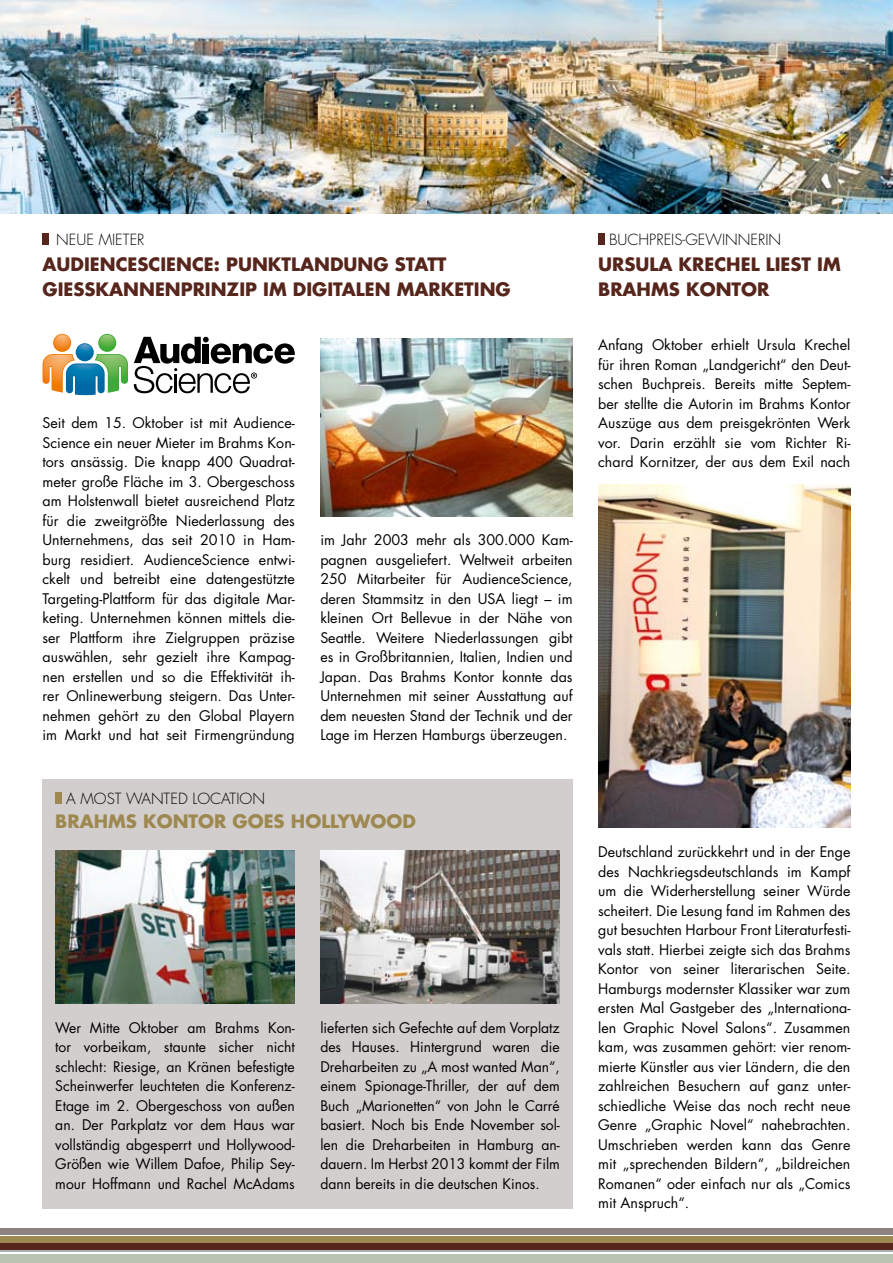
<style>
.page{position:relative;width:893px;height:1263px;background:#fff}
.page>*{position:absolute;margin:0;border:0;box-sizing:border-box;transform-origin:0 0}
.t1{font:700 18px/25.8px "Futura";color:#56251b}
.t2{font:700 18px "Futura";color:#9d8950}
.t3{font:300 15px "Futura";color:#000}
.t4{font:14.25px/19.5px "Futura";color:#000;text-align:justify}
</style>
<div class="page">
<img style="left:0;top:0;width:893px;height:214px">
<div style="left:43px;top:779px;width:530px;height:429px;background:#d3cece"></div>
<div style="left:43px;top:233px;width:6px;height:12px;background:#56251b"></div>
<div style="left:55px;top:792px;width:7px;height:12px;background:#9d8950"></div>
<img style="left:320px;top:338px;width:253px;height:178px">
<svg style="left:134px;top:337px;width:161px;height:56px"></svg>
<svg style="left:53px;top:334px;width:18px;height:18px"></svg>
<svg style="left:54px;top:335px;width:16px;height:16px"></svg>
<svg style="left:98px;top:334px;width:18px;height:18px"></svg>
<svg style="left:99px;top:335px;width:16px;height:16px"></svg>
<svg style="left:76px;top:343px;width:18px;height:18px"></svg>
<svg style="left:76px;top:344px;width:17px;height:16px"></svg>
<svg style="left:43px;top:354px;width:85px;height:41px"></svg>
<div style="left:598px;top:233px;width:6px;height:12px;background:#56251b"></div>
<img style="left:598px;top:484px;width:252px;height:343px">
<div style="left:0;top:1236px;width:893px;height:8px;background:#9d8950"></div>
<div style="left:0;top:1228px;width:893px;height:6px;background:#8c827f"></div>
<hr style="left:0;top:1249px;width:893px;height:2px;background:#abafb2">
<div style="left:0;top:1254px;width:893px;height:9px;background:#bac3b0"></div>
<div style="left:0;top:1243px;width:893px;height:7px;background:#56251b"></div>
<img style="left:55px;top:850px;width:240px;height:153px">
<img style="left:320px;top:850px;width:240px;height:153px">
<p class="t3" style="left:56px;top:230px;width:90px">NEUE MIETER</p>
<p class="t1" style="left:43px;top:250px;width:470px">AUDIENCESCIENCE: PUNKTLANDUNG STATT<br>GIESSKANNENPRINZIP IM DIGITALEN MARKETING</p>
<p class="t4" style="left:43px;top:413px;width:254px">Seit dem 15. Oktober ist mit Audience-Science ein neuer Mieter im Brahms Kon&shy;tors ansässig. Die knapp 400 Quadrat&shy;meter große Fläche im 3. Obergeschoss am Holstenwall bietet ausreichend Platz für die zweitgrößte Niederlassung des Unternehmens, das seit 2010 in Ham&shy;burg residiert. AudienceScience entwi&shy;ckelt und betreibt eine datengestützte Targeting-Plattform für das digitale Mar&shy;keting. Unternehmen können mittels die&shy;ser Plattform ihre Zielgruppen präzise auswählen, sehr gezielt ihre Kampag&shy;nen erstellen und so die Effektivität ih&shy;rer Onlinewerbung steigern. Das Unter&shy;nehmen gehört zu den Global Playern im Markt und hat seit Firmengründung</p>
<p class="t4" style="left:320px;top:530px;width:254px">im Jahr 2003 mehr als 300.000 Kam&shy;pagnen ausgeliefert. Weltweit arbeiten 250 Mitarbeiter für AudienceScience, deren Stammsitz in den USA liegt – im kleinen Ort Bellevue in der Nähe von Seattle. Weitere Niederlassungen gibt es in Großbritannien, Italien, Indien und Japan. Das Brahms Kontor konnte das Unternehmen mit seiner Ausstattung auf dem neuesten Stand der Technik und der Lage im Herzen Hamburgs überzeugen.</p>
<p class="t3" style="left:66px;top:789px;width:200px">A MOST WANTED LOCATION</p>
<p class="t2" style="left:55px;top:808px;width:362px">BRAHMS KONTOR GOES HOLLYWOOD</p>
<p class="t4" style="left:55px;top:1018px;width:241px">Wer Mitte Oktober am Brahms Kon&shy;tor vorbeikam, staunte sicher nicht schlecht: Riesige, an Kränen befestigte Scheinwerfer leuchteten die Konferenz-Etage im 2. Obergeschoss von außen an. Der Parkplatz vor dem Haus war vollständig abgesperrt und Hollywood-Größen wie Willem Dafoe, Philip Sey&shy;mour Hoffmann und Rachel McAdams</p>
<p class="t4" style="left:320px;top:1018px;width:241px">lieferten sich Gefechte auf dem Vorplatz des Hauses. Hintergrund waren die Dreharbeiten zu „A most wanted Man“, einem Spionage-Thriller, der auf dem Buch „Marionetten“ von John le Carré basiert. Noch bis Ende November sol&shy;len die Dreharbeiten in Hamburg an&shy;dauern. Im Herbst 2013 kommt der Film dann bereits in die deutschen Kinos.</p>
<p class="t3" style="left:609px;top:230px;width:174px">BUCHPREIS-GEWINNERIN</p>
<p class="t1" style="left:598px;top:250px;width:244px">URSULA KRECHEL LIEST IM<br>BRAHMS KONTOR</p>
<p class="t4" style="left:598px;top:335px;width:254px">Anfang Oktober erhielt Ursula Krechel für ihren Roman „Landgericht“ den Deut&shy;schen Buchpreis. Bereits mitte Septem&shy;ber stellte die Autorin im Brahms Kontor Auszüge aus dem preisgekrönten Werk vor. Darin erzählt sie vom Richter Ri&shy;chard Kornitzer, der aus dem Exil nach</p>
<p class="t4" style="left:598px;top:842px;width:254px">Deutschland zurückkehrt und in der Enge des Nachkriegsdeutschlands im Kampf um die Widerherstellung seiner Würde scheitert. Die Lesung fand im Rahmen des gut besuchten Harbour Front Literaturfesti&shy;vals statt. Hierbei zeigte sich das Brahms Kontor von seiner literarischen Seite.<br>Hamburgs modernster Klassiker war zum ersten Mal Gastgeber des „Internationa&shy;len Graphic Novel Salons“. Zusammen kam, was zusammen gehört: vier renom&shy;mierte Künstler aus vier Ländern, die den zahlreichen Besuchern auf ganz unter&shy;schiedliche Weise das noch recht neue Genre „Graphic Novel“ nahebrachten.<br>Umschrieben werden kann das Genre mit „sprechenden Bildern“, „bildreichen Romanen“ oder einfach nur als „Comics mit Anspruch“.</p>
</div>
